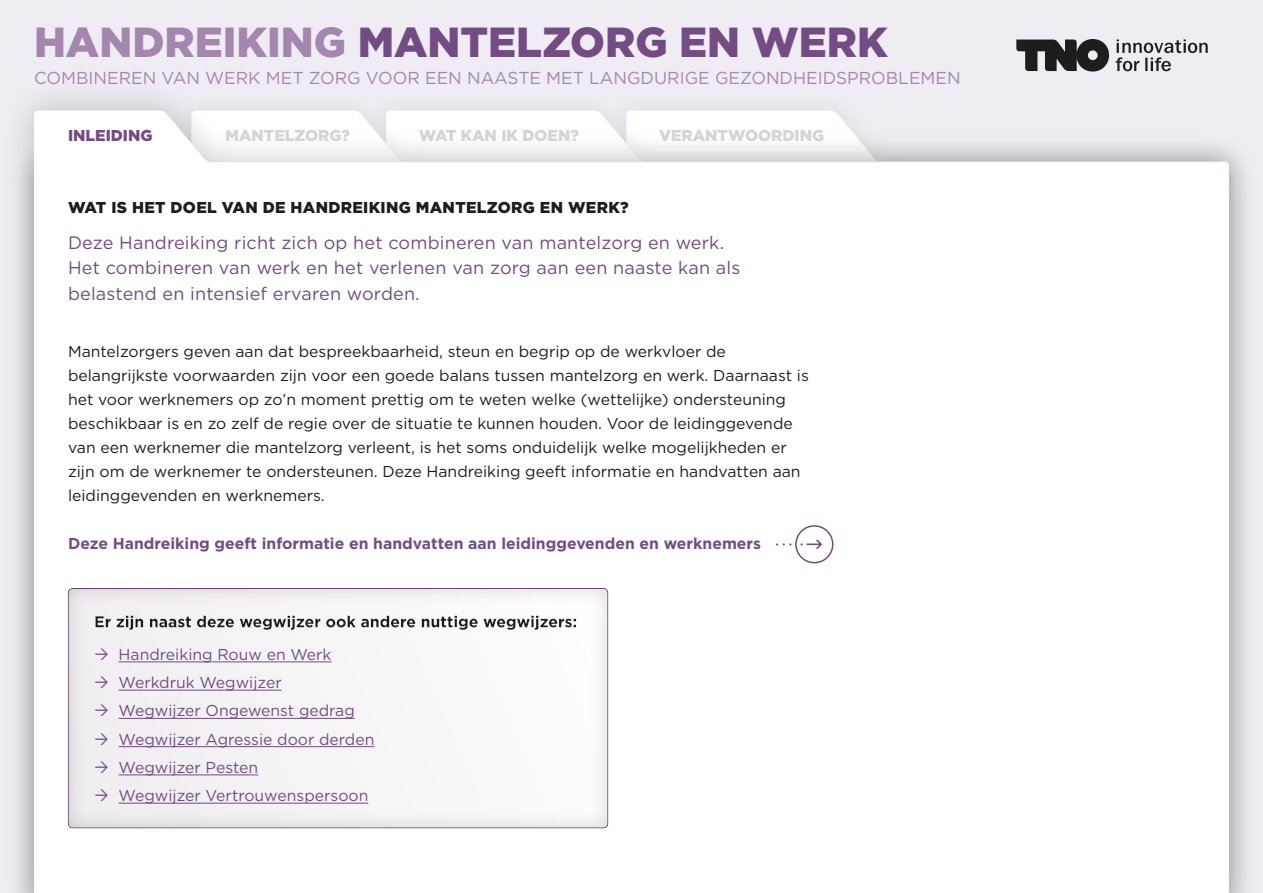
<style>
.page{position:relative;width:1263px;height:893px;background:#f0ecf3}
.page>*{position:absolute;margin:0;border:0;box-sizing:border-box;transform-origin:0 0}
.t1{font:900 42px "Gotham";color:#724c82}
.t2{font:18px/25.5px "Gotham";letter-spacing:.01em;color:#724c82}
.t3{font:17.25px "Gotham";color:#a487ae}
.t4{font:15.75px/24px "Gotham";color:#1d1d1b}
.t5{font:15.75px/28.2px "Gotham";color:#724c82}
.t6{font:700 15.75px "Gotham";color:#724c82}
.t7{font:900 15.75px "Gotham";letter-spacing:.02em;color:#1d1d1b}
.t8{font:900 15.75px "Gotham";color:#d6d3d3}
.t9{font:900 15.75px "Gotham";color:#724c82}
.s1{color:#a487ae}
</style>
<div class="page">
<div style="left:0;top:77px;width:1262px;height:816px;background:#1d1d1b;opacity:.25"></div>
<div style="left:34px;top:111px;width:1195px;height:782px;background:#fff"></div>
<svg style="left:1016px;top:39px;width:93px;height:33px"></svg>
<svg style="left:1116px;top:39px;width:92px;height:32px"></svg>
<div style="left:67px;top:587px;width:543px;height:241px;background:#aaa89d;opacity:.5"></div>
<div style="left:796px;top:526px;width:37px;height:37px;background:#fff;border-radius:50%"></div>
<div style="left:795px;top:525px;width:38px;height:38px;border:2px solid #724c82;border-radius:50%"></div>
<svg style="left:800px;top:540px;width:22px;height:9px"></svg>
<svg style="left:776px;top:543px;width:15px;height:2px"></svg>
<svg style="left:95px;top:648px;width:13px;height:12px"></svg>
<svg style="left:95px;top:676px;width:13px;height:12px"></svg>
<svg style="left:95px;top:705px;width:13px;height:11px"></svg>
<svg style="left:95px;top:733px;width:13px;height:11px"></svg>
<svg style="left:95px;top:761px;width:13px;height:12px"></svg>
<svg style="left:95px;top:789px;width:13px;height:12px"></svg>
<h1 class="t1" style="left:34px;top:18px;width:855px"><span class="s1">HANDREIKING</span> MANTELZORG EN WERK</h1>
<p class="t3" style="left:34px;top:68px;width:928px">COMBINEREN VAN WERK MET ZORG VOOR EEN NAASTE MET LANGDURIGE GEZONDHEIDSPROBLEMEN</p>
<p class="t9" style="left:68px;top:126px;width:86px">INLEIDING</p>
<p class="t8" style="left:225px;top:126px;width:126px">MANTELZORG?</p>
<p class="t8" style="left:419px;top:126px;width:161px">WAT KAN IK DOEN?</p>
<p class="t8" style="left:659px;top:126px;width:167px">VERANTWOORDING</p>
<p class="t7" style="left:68px;top:198px;width:562px">WAT IS HET DOEL VAN DE HANDREIKING MANTELZORG EN WERK?</p>
<p class="t2" style="left:68px;top:229px;width:674px">Deze Handreiking richt zich op het combineren van mantelzorg en werk.<br>Het combineren van werk en het verlenen van zorg aan een naaste kan als belastend en intensief ervaren worden.</p>
<p class="t4" style="left:68px;top:339px;width:742px">Mantelzorgers geven aan dat bespreekbaarheid, steun en begrip op de werkvloer de belangrijkste voorwaarden zijn voor een goede balans tussen mantelzorg en werk. Daarnaast is het voor werknemers op zo’n moment prettig om te weten welke (wettelijke) ondersteuning beschikbaar is en zo zelf de regie over de situatie te kunnen houden. Voor de leidinggevende van een werknemer die mantelzorg verleent, is het soms onduidelijk welke mogelijkheden er zijn om de werknemer te ondersteunen. Deze Handreiking geeft informatie en handvatten aan leidinggevenden en werknemers.</p>
<p class="t6" style="left:68px;top:534px;width:694px">Deze Handreiking geeft informatie en handvatten aan leidinggevenden en werknemers</p>
<p class="t5" style="left:119px;top:640px;width:257px">Handreiking Rouw en Werk<br>Werkdruk Wegwijzer<br>Wegwijzer Ongewenst gedrag<br>Wegwijzer Agressie door derden<br>Wegwijzer Pesten<br>Wegwijzer Vertrouwenspersoon</p>
</div>
